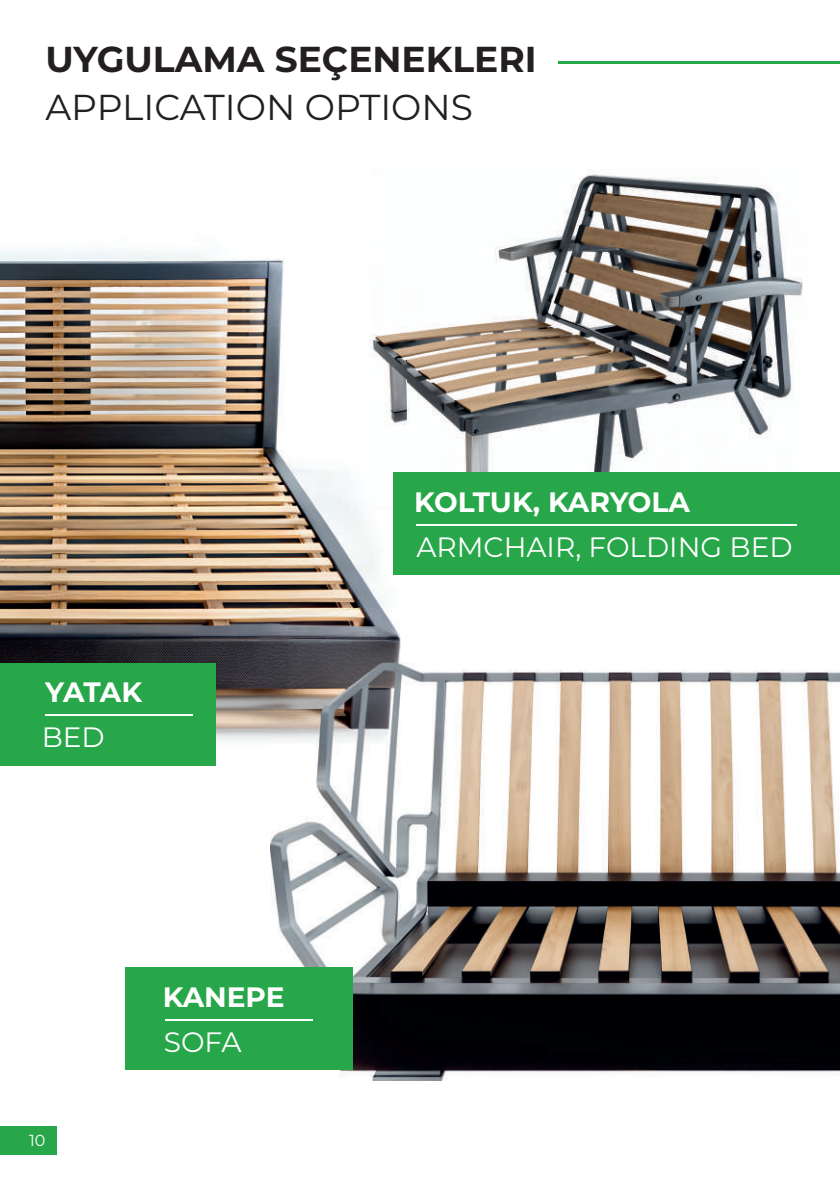
<style>
.page{position:relative;width:840px;height:1191px;background:#fff}
.page>*{position:absolute;margin:0;border:0;box-sizing:border-box;transform-origin:0 0}
.t1{font:700 36px "Montserrat";color:#231f20}
.t2{font:36px "Montserrat";color:#231f20}
.t3{font:28px "Montserrat";color:#fff}
.t4{font:700 28px "Montserrat";letter-spacing:-.01em;color:#fff}
.t5{font:16px "Montserrat";color:#fff}
</style>
<div class="page">
<div style="left:0;top:1126px;width:56px;height:28px;background:#27a749"></div>
<hr style="left:558px;top:61px;width:281px;height:3px;background:#27a749">
<img style="left:406px;top:169px;width:403px;height:304px">
<img style="left:0;top:249px;width:406px;height:507px">
<img style="left:270px;top:662px;width:569px;height:418px">
<div style="left:393px;top:473px;width:446px;height:102px;background:#27a749"></div>
<hr style="left:416px;top:524px;width:380px;height:1px;background:#fff">
<div style="left:125px;top:967px;width:227px;height:102px;background:#27a749"></div>
<hr style="left:165px;top:1019px;width:147px;height:1px;background:#fff">
<div style="left:0;top:663px;width:215px;height:102px;background:#27a749"></div>
<hr style="left:45px;top:714px;width:147px;height:1px;background:#fff">
<p class="t1" style="left:45px;top:38px;width:492px">UYGULAMA SEÇENEKLERI</p>
<p class="t2" style="left:45px;top:85px;width:429px">APPLICATION OPTIONS</p>
<p class="t4" style="left:45px;top:675px;width:98px">YATAK</p>
<p class="t3" style="left:42px;top:720px;width:64px">BED</p>
<p class="t5" style="left:29px;top:1130px;width:18px">10</p>
<p class="t4" style="left:163px;top:979px;width:123px">KANEPE</p>
<p class="t3" style="left:164px;top:1025px;width:79px">SOFA</p>
<p class="t4" style="left:414px;top:484px;width:277px">KOLTUK, KARYOLA</p>
<p class="t3" style="left:416px;top:529px;width:377px">ARMCHAIR, FOLDING BED</p>
</div>
